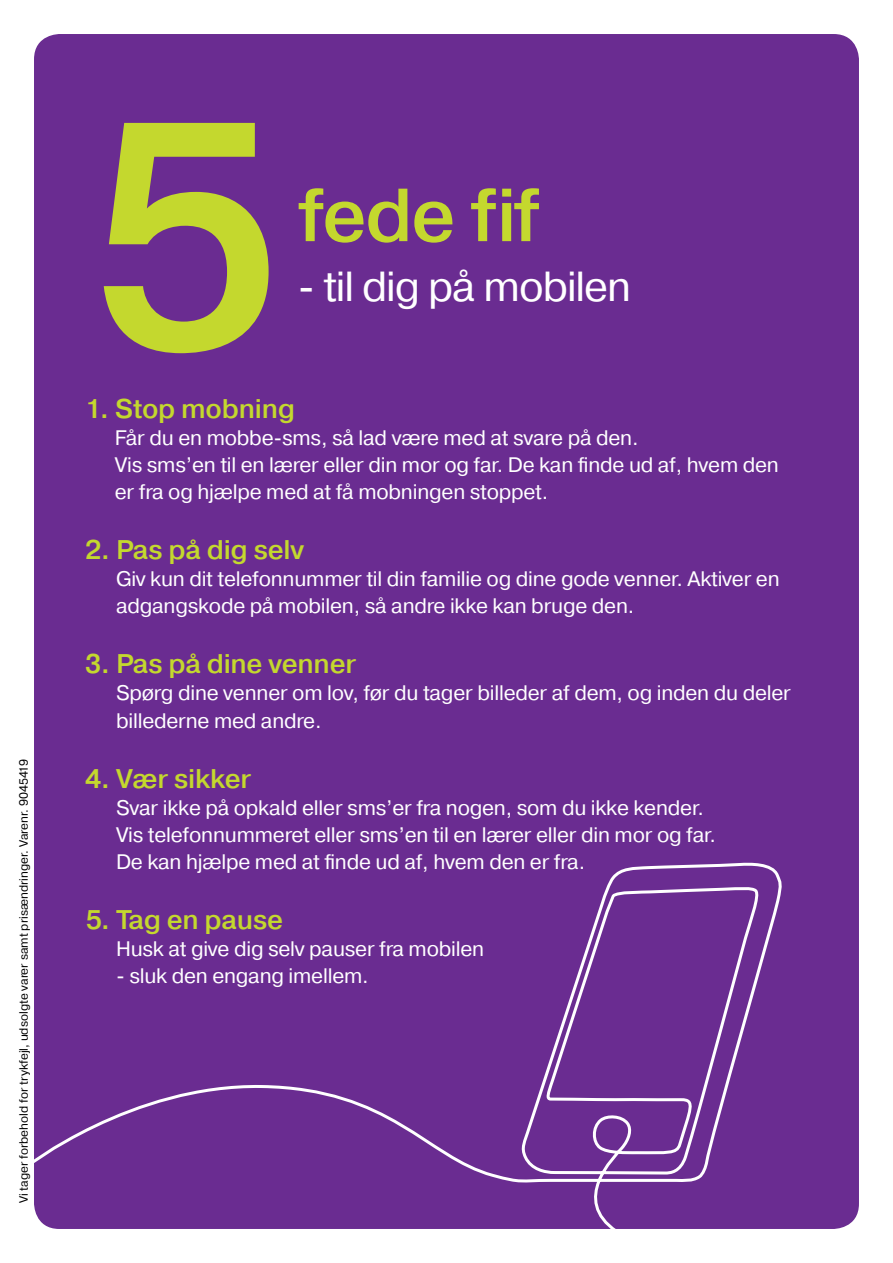
<style>
.page{position:relative;width:893px;height:1263px;background:#fff}
.page>*{position:absolute;margin:0;border:0;box-sizing:border-box;transform-origin:0 0}
.t1{font:75px "Pragmatica Medium A";letter-spacing:-.025em;color:#c4d82e}
.t2{font:42px "Pragmatica Book A";letter-spacing:-.025em;color:#fff}
.t3{font:27px "Pragmatica Medium A";letter-spacing:-.01em;color:#c4d82e}
.t4{font:21px/27px "Pragmatica Book A";letter-spacing:-.01em;color:#fff}
.t5{font:12px "Pragmatica Book A";color:#000}
</style>
<div class="page">
<div style="left:34px;top:34px;width:825px;height:1195px;background:#6a2c91;border-radius:25px"></div>
<svg style="left:104px;top:123px;width:165px;height:230px"></svg>
<svg style="left:34px;top:862px;width:748px;height:367px"></svg>
<p class="t5" style="left:17px;top:1203px;width:445px;rotate:-90deg">Vi tager forbehold for trykfejl, udsolgte varer samt prisændringer. Varenr. 9045419</p>
<h1 class="t1" style="left:298px;top:167px;width:244px">fede fif</h1>
<h2 class="t2" style="left:298px;top:262px;width:335px">- til dig på mobilen</h2>
<p class="t3" style="left:85px;top:392px;width:212px">1. Stop mobning</p>
<p class="t4" style="left:115px;top:425px;width:666px">Får du en mobbe-sms, så lad være med at svare på den.<br>Vis sms’en til en lærer eller din mor og far. De kan finde ud af, hvem den er fra og hjælpe med at få mobningen stoppet.</p>
<p class="t3" style="left:85px;top:533px;width:221px">2. Pas på dig selv</p>
<p class="t4" style="left:116px;top:566px;width:665px">Giv kun dit telefonnummer til din familie og dine gode venner. Aktiver en adgangskode på mobilen, så andre ikke kan bruge den.</p>
<p class="t3" style="left:85px;top:647px;width:273px">3. Pas på dine venner</p>
<p class="t4" style="left:116px;top:680px;width:676px">Spørg dine venner om lov, før du tager billeder af dem, og inden du deler billederne med andre.</p>
<p class="t3" style="left:85px;top:761px;width:168px">4. Vær sikker</p>
<p class="t4" style="left:116px;top:794px;width:601px">Svar ikke på opkald eller sms’er fra nogen, som du ikke kender.<br>Vis telefonnummeret eller sms’en til en lærer eller din mor og far.<br>De kan hjælpe med at finde ud af, hvem den er fra.</p>
<p class="t3" style="left:85px;top:902px;width:200px">5. Tag en pause</p>
<p class="t4" style="left:116px;top:935px;width:370px">Husk at give dig selv pauser fra mobilen</p>
<p class="t4" style="left:116px;top:962px;width:254px">- sluk den engang imellem.</p>
</div>
